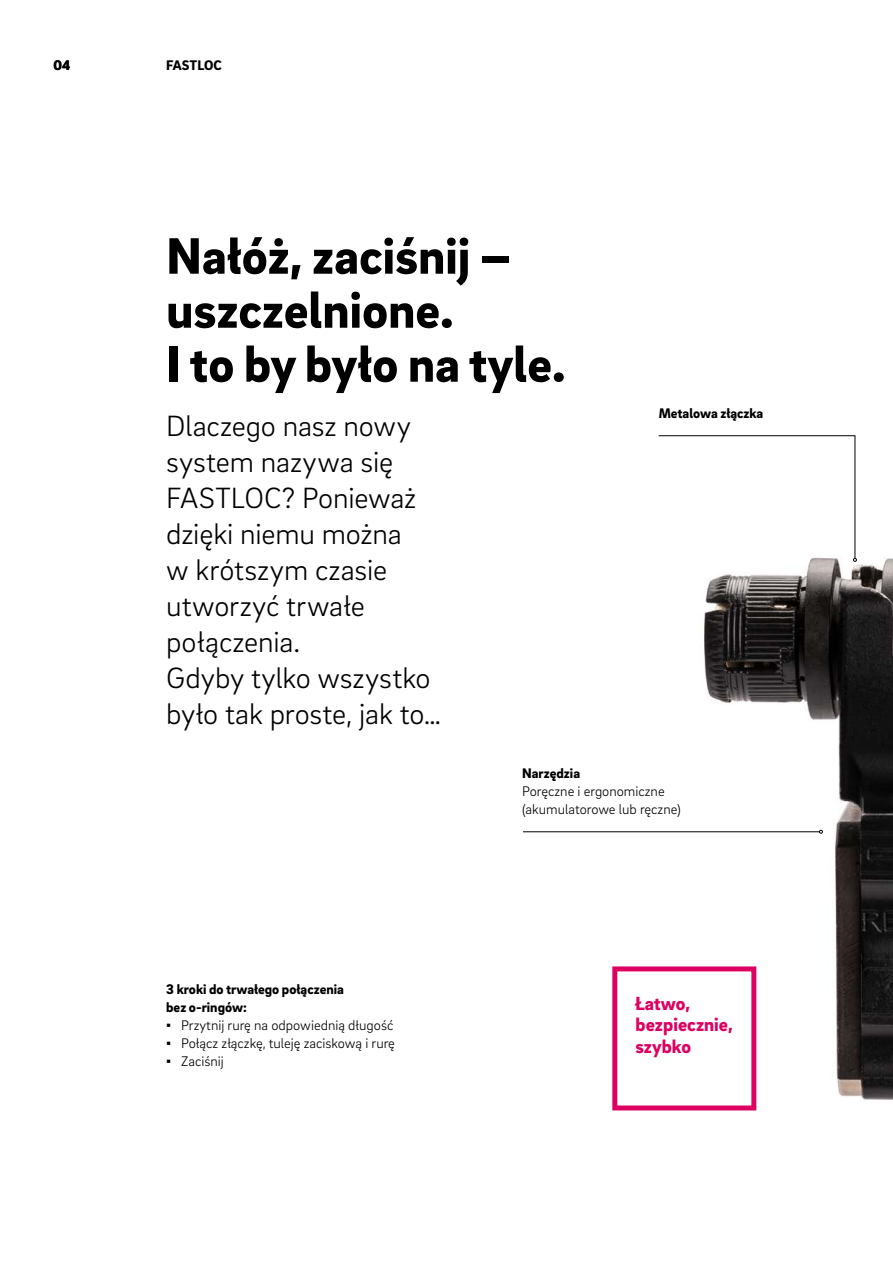
<style>
.page{position:relative;width:893px;height:1263px;background:#fff}
.page>*{position:absolute;margin:0;border:0;box-sizing:border-box;transform-origin:0 0}
._01__Headline_-_35pt{font:900 52.5px/54px "Brix Sans";color:#000}
._11__Highlighter_-_2{font:300 30px/36px "Brix Sans";letter-spacing:-.005em;color:#000}
._52__EC_headline_-_1{font:900 19.5px/21.5px "Brix Sans";color:#dd0061}
._16__Body_text_-_9_5{font:300 14.25px "Brix Sans";color:#000}
._14__Body_subline{font:900 14.25px/18px "Brix Sans";color:#000}
.MP__Live_column_titl{font:900 14.25px "Brix Sans";color:#000}
.MP__Page_numbers_-_9{font:900 14.25px "Brix Sans";color:#000}
.s1{font-family:"Arial";font-weight:400}
</style>
<div class="page">
<img style="left:523px;top:558px;width:370px;height:553px">
<div style="left:615px;top:969px;width:139px;height:139px;background:#fff"></div>
<div style="left:612px;top:966px;width:144px;height:144px;border:5px solid #dd0061"></div>
<hr style="left:523px;top:831px;width:296px;height:1px;background:#000">
<svg style="left:819px;top:830px;width:4px;height:4px"></svg>
<svg style="left:658px;top:435px;width:199px;height:127px"></svg>
<p class="MP__Page_numbers_-_9" style="left:53px;top:56px;width:18px">04</p>
<p class="MP__Live_column_titl" style="left:166px;top:56px;width:57px">FASTLOC</p>
<p class="_01__Headline_-_35pt" style="left:166px;top:226px;width:401px">Nałóż, zaciśnij – uszczelnione.<br>I to by było na tyle.</p>
<p class="_11__Highlighter_-_2" style="left:166px;top:406px;width:277px">Dlaczego nasz nowy system nazywa się<br>FASTLOC? Ponieważ dzięki niemu można<br>w krótszym czasie utworzyć trwałe połączenia.<br>Gdyby tylko wszystko było tak proste, jak to…</p>
<p class="_14__Body_subline" style="left:659px;top:403px;width:106px">Metalowa złączka</p>
<p class="_14__Body_subline" style="left:166px;top:979px;width:179px">3 kroki do trwałego połączenia bez o-ringów:</p>
<p class="_16__Body_text_-_9_5" style="left:166px;top:1016px;width:229px"><span class="s1">▪</span> Przytnij rurę na odpowiednią długość</p>
<p class="_16__Body_text_-_9_5" style="left:166px;top:1034px;width:230px"><span class="s1">▪</span> Połącz złączkę, tuleję zaciskową i rurę</p>
<p class="_16__Body_text_-_9_5" style="left:166px;top:1052px;width:59px"><span class="s1">▪</span> Zaciśnij</p>
<p class="_14__Body_subline" style="left:522px;top:763px;width:59px">Narzędzia</p>
<p class="_16__Body_text_-_9_5" style="left:522px;top:782px;width:144px">Poręczne i ergonomiczne</p>
<p class="_16__Body_text_-_9_5" style="left:522px;top:800px;width:160px">(akumulatorowe lub ręczne)</p>
<p class="_52__EC_headline_-_1" style="left:635px;top:991px;width:100px">Łatwo, bezpiecznie, szybko</p>
</div>
